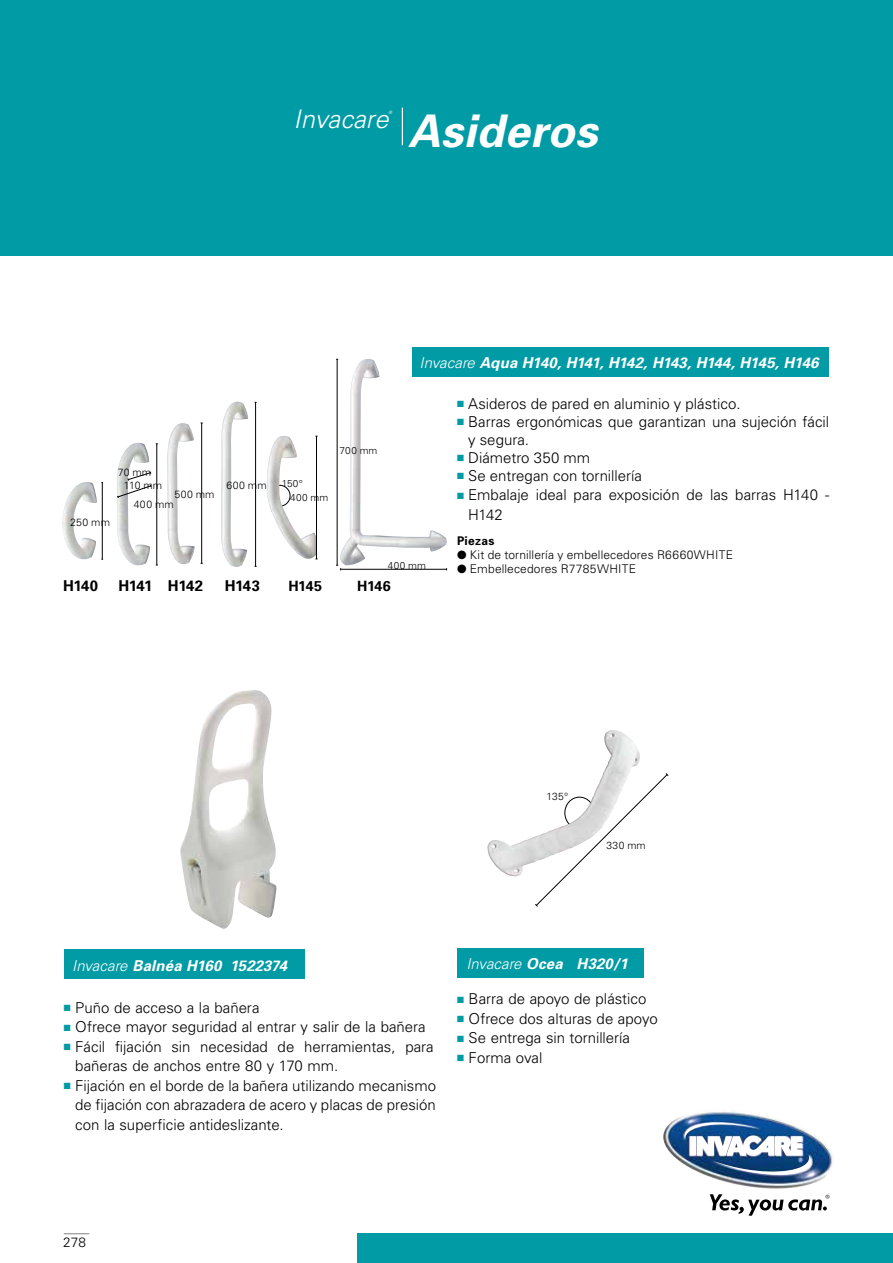
<style>
.page{position:relative;width:893px;height:1263px;background:#fff}
.page>*{position:absolute;margin:0;border:0;box-sizing:border-box;transform-origin:0 0}
.t1{font:italic 700 45px "Univers";letter-spacing:.005em;color:#fff}
.t2{font:italic 300 25.5px "Univers";color:#fff}
.t3{font:300 15px/19.5px "Univers";color:#000}
.t4{font:italic 700 15px "Univers";letter-spacing:-.035em;color:#fff}
.t5{font:italic 700 15px "Univers";letter-spacing:.005em;color:#fff}
.t6{font:700 15px "Univers";letter-spacing:-.03em;color:#000}
.t7{font:700 14.25px "Univers";letter-spacing:-.03em;color:#000}
.t8{font:300 13.5px "Univers";color:#000}
.t9{font:300 12px "Univers";letter-spacing:.015em;color:#000}
.t10{font:700 12px "Univers";letter-spacing:.02em;color:#000}
.t11{font:300 10.5px/13px "Univers";letter-spacing:.01em;color:#000}
.t12{font:300 10.35px "Univers";letter-spacing:.035em;color:#000}
.t13{font:300 10.05px "Univers";letter-spacing:.04em;color:#000}
.t14{font:italic 300 4.5px "Univers";color:#fff}
.s1{font-weight:300}
.s2{color:#009ba4}
</style>
<div class="page">
<svg style="left:64px;top:1233px;width:25px;height:1px"></svg>
<div style="left:0;top:0;width:893px;height:255px;background:#009ba4"></div>
<div style="left:357px;top:1233px;width:536px;height:30px;background:#009ba4"></div>
<div style="left:64px;top:949px;width:240px;height:30px;background:#009ba4"></div>
<img style="left:180px;top:690px;width:97px;height:239px">
<hr style="left:402px;top:108px;width:1px;height:37px;background:#fff">
<img style="left:663px;top:1110px;width:171px;height:79px">
<img style="left:684px;top:1119px;width:128px;height:59px">
<svg style="left:710px;top:1194px;width:119px;height:22px"></svg>
<div style="left:412px;top:347px;width:417px;height:30px;background:#009ba4"></div>
<img style="left:267px;top:436px;width:49px;height:123px">
<hr style="left:316px;top:436px;width:1px;height:123px;background:#000">
<img style="left:340px;top:359px;width:107px;height:206px">
<hr style="left:337px;top:359px;width:1px;height:206px;background:#000">
<hr style="left:341px;top:569px;width:106px;height:1px;background:#000">
<img style="left:62px;top:482px;width:35px;height:77px">
<hr style="left:102px;top:483px;width:1px;height:76px;background:#000">
<img style="left:167px;top:423px;width:28px;height:142px">
<hr style="left:201px;top:423px;width:1px;height:140px;background:#000">
<img style="left:221px;top:402px;width:27px;height:165px">
<hr style="left:255px;top:402px;width:1px;height:164px;background:#000">
<img style="left:117px;top:443px;width:33px;height:122px">
<hr style="left:157px;top:444px;width:1px;height:121px;background:#000">
<svg style="left:117px;top:471px;width:34px;height:27px"></svg>
<div style="left:458px;top:948px;width:186px;height:30px;background:#009ba4"></div>
<img style="left:487px;top:730px;width:136px;height:146px">
<svg style="left:534px;top:772px;width:135px;height:135px"></svg>
<h2 class="t2" style="left:294px;top:103px;width:96px">Invacare</h2>
<p class="t14" style="left:389px;top:110px;width:5px">®</p>
<h1 class="t1" style="left:408px;top:103px;width:191px">Asideros</h1>
<p class="t11" style="left:70px;top:516px;width:41px">250 mm</p>
<p class="t11" style="left:124px;top:466px;width:40px;text-indent:-6px">70 mm<br>110 mm</p>
<p class="t11" style="left:174px;top:487px;width:42px">500 mm</p>
<p class="t11" style="left:134px;top:497px;width:42px">400 mm</p>
<p class="t11" style="left:226px;top:479px;width:42px">600 mm</p>
<p class="t6" style="left:63px;top:577px;width:37px">H140</p>
<p class="t6" style="left:118px;top:577px;width:36px">H141</p>
<p class="t6" style="left:168px;top:577px;width:37px">H142</p>
<p class="t6" style="left:225px;top:577px;width:37px">H143</p>
<p class="t13" style="left:282px;top:477px;width:23px">150°</p>
<p class="t13" style="left:290px;top:491px;width:40px">400 mm</p>
<p class="t7" style="left:288px;top:577px;width:35px">H145</p>
<p class="t13" style="left:340px;top:444px;width:39px">700 mm</p>
<p class="t4" style="left:420px;top:354px;width:400px"><span class="s1">Invacare</span> Aqua H140, H141, H142, H143, H144, H145, H146</p>
<p class="t13" style="left:388px;top:559px;width:40px">400 mm</p>
<p class="t3" style="left:457px;top:394px;width:285px"><span class="s2">■</span> Asideros de pared en aluminio y plástico.</p>
<p class="t3" style="left:468px;top:412px;width:363px;line-height:18px;text-indent:-11px"><span class="s2">■</span> Barras ergonómicas que garantizan una sujeción fácil y segura.</p>
<p class="t3" style="left:457px;top:448px;width:135px"><span class="s2">■</span> Diámetro 350 mm</p>
<p class="t3" style="left:457px;top:466px;width:186px"><span class="s2">■</span> Se entregan con tornillería</p>
<p class="t3" style="left:468px;top:485px;width:363px;text-indent:-11px"><span class="s2">■</span> Embalaje ideal para exposición de las barras H140 -<br>H142</p>
<p class="t10" style="left:457px;top:533px;width:39px">Piezas</p>
<p class="t9" style="left:457px;top:548px;width:277px">● Kit de tornillería y embellecedores R6660WHITE</p>
<p class="t9" style="left:457px;top:562px;width:181px">● Embellecedores R7785WHITE</p>
<p class="t7" style="left:357px;top:577px;width:35px">H146</p>
<p class="t12" style="left:547px;top:790px;width:23px">135°</p>
<p class="t12" style="left:606px;top:839px;width:41px">330 mm</p>
<p class="t5" style="left:72px;top:957px;width:216px"><span class="s1">Invacare</span> Balnéa H160 1522374</p>
<p class="t3" style="left:64px;top:998px;width:197px"><span class="s2">■</span> Puño de acceso a la bañera</p>
<p class="t3" style="left:64px;top:1017px;width:363px"><span class="s2">■</span> Ofrece mayor seguridad al entrar y salir de la bañera</p>
<p class="t3" style="left:75px;top:1037px;width:360px;text-indent:-11px"><span class="s2">■</span> Fácil fijación sin necesidad de herramientas, para bañeras de anchos entre 80 y 170 mm.</p>
<p class="t3" style="left:75px;top:1076px;width:362px;text-align:justify;text-indent:-11px"><span class="s2">■</span> Fijación en el borde de la bañera utilizando mecanismo de fijación con abrazadera de acero y placas de presión con la superficie antideslizante.</p>
<p class="t5" style="left:466px;top:954px;width:163px"><span class="s1">Invacare</span> Ocea H320/1</p>
<p class="t3" style="left:457px;top:989px;width:191px"><span class="s2">■</span> Barra de apoyo de plástico</p>
<p class="t3" style="left:457px;top:1009px;width:202px"><span class="s2">■</span> Ofrece dos alturas de apoyo</p>
<p class="t3" style="left:457px;top:1028px;width:174px"><span class="s2">■</span> Se entrega sin tornillería</p>
<p class="t3" style="left:457px;top:1048px;width:87px"><span class="s2">■</span> Forma oval</p>
<p class="t8" style="left:63px;top:1234px;width:24px">278</p>
</div>
